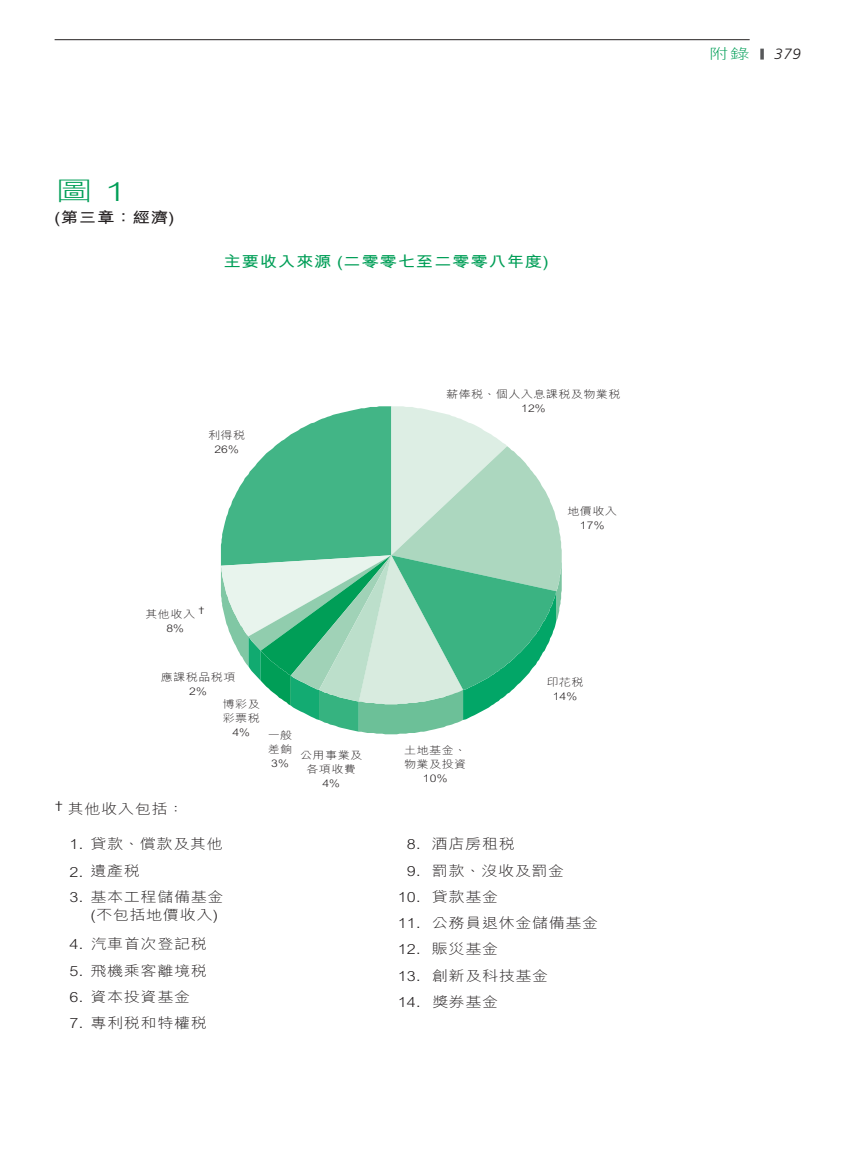
<style>
.page{position:relative;width:844px;height:1166px;background:#fff}
.page>*{position:absolute;margin:0;border:0;box-sizing:border-box;transform-origin:0 0}
.t1{font:300 26.25px "M Hei HK";color:#009e57;scale:1.5 1}
.t2{font:700 15.22px "M Hei HK";letter-spacing:.035em;color:#009e57;scale:1.15 1}
.t3{font:700 15.22px "M Hei HK";color:#231f20;scale:1.15 1}
.t4{font:italic 300 14.88px "Frutiger";color:#231f20}
.t5{font:300 14px "M Hei HK";letter-spacing:.035em;color:#231f20;scale:1.15 1}
.t6{font:300 14px "M Hei HK";color:#009e57;scale:1.4 1}
.t7{font:300 10.5px/14px "M Hei HK";letter-spacing:.035em;color:#231f20;text-align:center;scale:1.15 1}
</style>
<div class="page">
<hr style="left:55px;top:39px;width:694px;height:1px;background:#231f20">
<svg style="left:760px;top:49px;width:3px;height:11px"></svg>
<svg style="left:221px;top:406px;width:340px;height:328px"></svg>
<p class="t1" style="left:55px;top:181px;width:49px">圖 1</p>
<p class="t3" style="left:55px;top:212px;width:106px">(第三章：經濟)</p>
<p class="t2" style="left:223px;top:255px;width:284px">主要收入來源 (二零零七至二零零八年度)</p>
<p class="t7" style="left:208px;top:429px;width:34px">利得稅<br>26%</p>
<p class="t7" style="left:446px;top:388px;width:153px">薪俸稅、個人入息課稅及物業稅<br>12%</p>
<p class="t7" style="left:567px;top:505px;width:45px">地價收入<br>17%</p>
<p class="t7" style="left:145px;top:608px;width:53px">其他收入 <sup>†<br></sup>8%</p>
<p class="t7" style="left:161px;top:671px;width:66px">應課稅品稅項<br>2%</p>
<p class="t7" style="left:222px;top:699px;width:34px">博彩及彩票稅<br>4%</p>
<p class="t7" style="left:267px;top:730px;width:23px">一般差餉<br>3%</p>
<p class="t7" style="left:300px;top:749px;width:56px">公用事業及各項收費<br>4%</p>
<p class="t7" style="left:404px;top:745px;width:56px">土地基金、物業及投資<br>10%</p>
<p class="t7" style="left:546px;top:676px;width:34px">印花稅<br>14%</p>
<p class="t5" style="left:55px;top:804px;width:114px"><sup>†</sup> 其他收入包括：</p>
<p class="t5" style="left:69px;top:839px;width:135px">1. 貸款、償款及其他</p>
<p class="t5" style="left:407px;top:839px;width:95px">8. 酒店房租稅</p>
<p class="t5" style="left:69px;top:865px;width:63px">2. 遺產稅</p>
<p class="t5" style="left:407px;top:865px;width:138px">9. 罰款、沒收及罰金</p>
<p class="t5" style="left:69px;top:891px;width:135px">3. 基本工程儲備基金</p>
<p class="t5" style="left:397px;top:891px;width:89px">10. 貸款基金</p>
<p class="t5" style="left:90px;top:910px;width:112px">(不包括地價收入)</p>
<p class="t5" style="left:397px;top:918px;width:176px">11. 公務員退休金儲備基金</p>
<p class="t5" style="left:69px;top:939px;width:121px">4. 汽車首次登記稅</p>
<p class="t5" style="left:397px;top:944px;width:89px">12. 賑災基金</p>
<p class="t5" style="left:69px;top:965px;width:121px">5. 飛機乘客離境稅</p>
<p class="t5" style="left:397px;top:970px;width:132px">13. 創新及科技基金</p>
<p class="t5" style="left:69px;top:991px;width:106px">6. 資本投資基金</p>
<p class="t5" style="left:397px;top:996px;width:89px">14. 獎券基金</p>
<p class="t5" style="left:69px;top:1017px;width:121px">7. 專利稅和特權稅</p>
<p class="t6" style="left:708px;top:48px;width:31px">附錄</p>
<p class="t4" style="left:774px;top:48px;width:28px">379</p>
</div>
